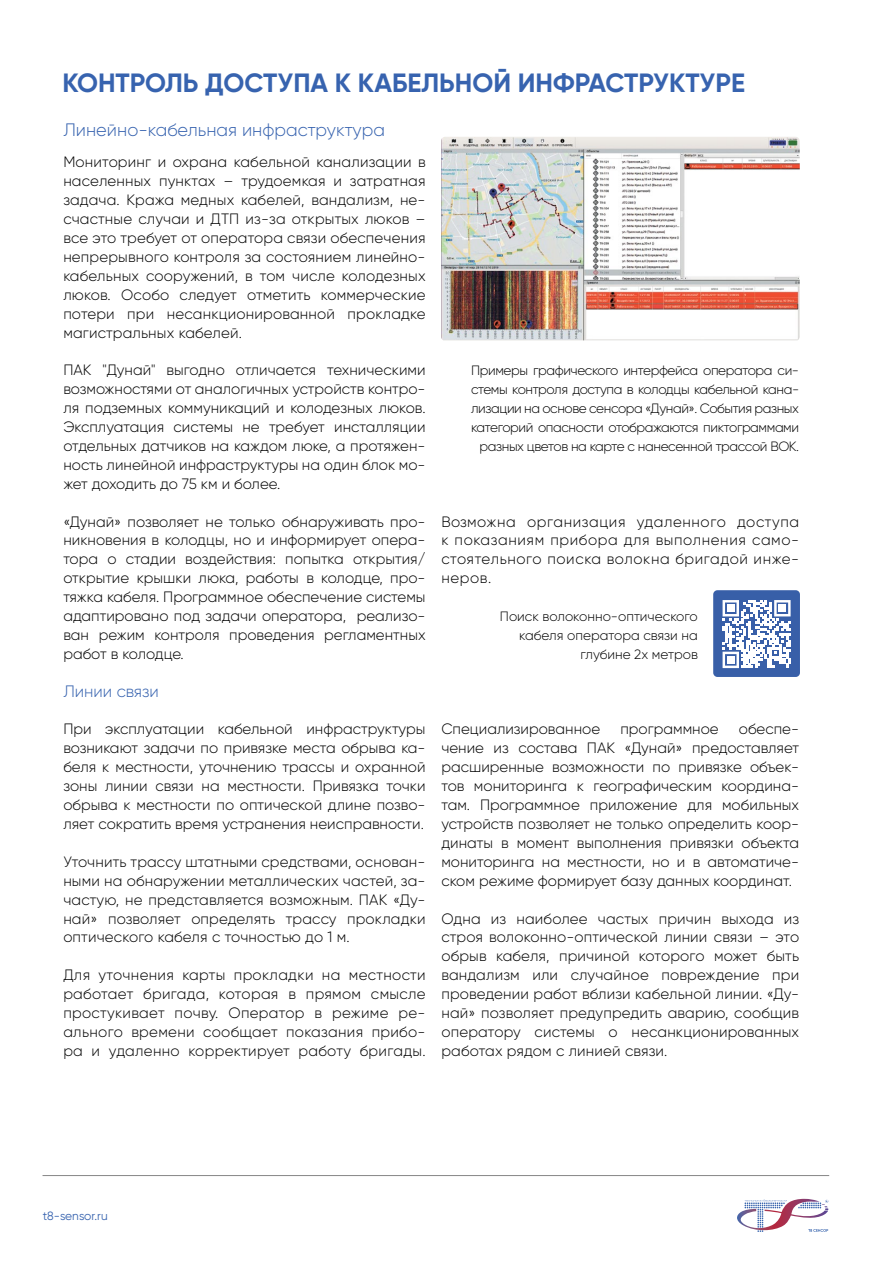
<style>
.page{position:relative;width:893px;height:1263px;background:#fff}
.page>*{position:absolute;margin:0;border:0;box-sizing:border-box;transform-origin:0 0}
.t1{font:700 26.4px "Gilroy";color:#3763af}
.t2{font:300 18px "Gilroy";color:#3763af}
.t3{font:300 16.5px "Gilroy";color:#3763af}
.t4{font:300 15px/18.9px "Gilroy";color:#000;text-align:justify}
.t5{font:300 13.5px/18.9px "Gilroy";letter-spacing:-.03em;color:#000;text-align:right}
.t6{font:300 13.5px/18.9px "Gilroy";color:#000;text-align:right}
.t7{font:12px "Gilroy";color:#3763af}
</style>
<div class="page">
<hr style="left:43px;top:1175px;width:786px;height:1px;background:#878787">
<svg style="left:737px;top:1199px;width:91px;height:33px"></svg>
<img style="left:441px;top:137px;width:359px;height:203px">
<div style="left:713px;top:590px;width:87px;height:87px;background:#385fa8;border-radius:4px"></div>
<svg style="left:723px;top:600px;width:68px;height:68px"></svg>
<div style="left:727px;top:605px;width:7px;height:7px;background:#fff"></div>
<div style="left:779px;top:605px;width:7px;height:7px;background:#fff"></div>
<div style="left:727px;top:656px;width:7px;height:7px;background:#fff"></div>
<h1 class="t1" style="left:62px;top:66px;width:684px">КОНТРОЛЬ ДОСТУПА К КАБЕЛЬНОЙ ИНФРАСТРУКТУРЕ</h1>
<p class="t2" style="left:63px;top:118px;width:323px">Линейно-кабельная инфраструктура</p>
<p class="t4" style="left:63px;top:153px;width:364px">Мониторинг и охрана кабельной канализации в населенных пунктах – трудоемкая и затратная задача. Кража медных кабелей, вандализм, не&shy;счастные случаи и ДТП из-за открытых люков – все это требует от оператора связи обеспечения непрерывного контроля за состоянием линейно&shy;кабельных сооружений, в том числе колодезных люков. Особо следует отметить коммерческие потери при несанкционированной прокладке магистральных кабелей.</p>
<p class="t4" style="left:63px;top:360px;width:364px">ПАК "Дунай" выгодно отличается техническими возможностями от аналогичных устройств контро&shy;ля подземных коммуникаций и колодезных люков.<br>Эксплуатация системы не требует инсталляции отдельных датчиков на каждом люке, а протяжен&shy;ность линейной инфраструктуры на один блок мо&shy;жет доходить до 75 км и более.</p>
<p class="t4" style="left:63px;top:512px;width:364px">«Дунай» позволяет не только обнаруживать про&shy;никновения в колодцы, но и информирует опера&shy;тора о стадии воздействия: попытка открытия/ открытие крышки люка, работы в колодце, про&shy;тяжка кабеля. Программное обеспечение системы адаптировано под задачи оператора, реализо&shy;ван режим контроля проведения регламентных работ в колодце.</p>
<p class="t3" style="left:63px;top:681px;width:97px">Линии связи</p>
<p class="t4" style="left:63px;top:720px;width:364px">При эксплуатации кабельной инфраструктуры возникают задачи по привязке места обрыва ка&shy;беля к местности, уточнению трассы и охранной зоны линии связи на местности. Привязка точки обрыва к местности по оптической длине позво&shy;ляет сократить время устранения неисправности.</p>
<p class="t4" style="left:63px;top:852px;width:364px">Уточнить трассу штатными средствами, основан&shy;ными на обнаружении металлических частей, за&shy;частую, не представляется возможным. ПАК «Ду&shy;най» позволяет определять трассу прокладки оптического кабеля с точностью до 1 м.</p>
<p class="t4" style="left:63px;top:965px;width:364px">Для уточнения карты прокладки на местности работает бригада, которая в прямом смысле простукивает почву. Оператор в режиме ре&shy;ального времени сообщает показания прибо&shy;ра и удаленно корректирует работу бригады.</p>
<p class="t5" style="left:471px;top:361px;width:330px">Примеры графического интерфейса оператора си&shy;стемы контроля доступа в колодцы кабельной кана&shy;лизации на основе сенсора «Дунай». События разных категорий опасности отображаются пиктограммами разных цветов на карте с нанесенной трассой ВОК.</p>
<p class="t4" style="left:441px;top:512px;width:359px">Возможна организация удаленного доступа к показаниям прибора для выполнения само&shy;стоятельного поиска волокна бригадой инже&shy;неров.</p>
<p class="t6" style="left:500px;top:607px;width:199px">Поиск волоконно-оптического кабеля оператора связи на глубине 2х метров</p>
<p class="t4" style="left:441px;top:720px;width:359px;text-indent:297px">обеспе&shy;чение из состава ПАК «Дунай» предоставляет расширенные возможности по привязке объек&shy;тов мониторинга к географическим координа&shy;там. Программное приложение для мобильных устройств позволяет не только определить коор&shy;динаты в момент выполнения привязки объекта мониторинга на местности, но и в автоматиче&shy;ском режиме формирует базу данных координат.</p>
<p class="t4" style="left:441px;top:909px;width:359px">Одна из наиболее частых причин выхода из строя волоконно-оптической линии связи – это обрыв кабеля, причиной которого может быть вандализм или случайное повреждение при проведении работ вблизи кабельной линии. «Ду&shy;най» позволяет предупредить аварию, сообщив оператору системы о несанкционированных работах рядом с линией связи.</p>
<p class="t4" style="left:441px;top:720px;width:160px">Специализированное</p>
<p class="t4" style="left:620px;top:720px;width:100px">программное</p>
<p class="t7" style="left:43px;top:1209px;width:66px">t8-sensor.ru</p>
</div>
